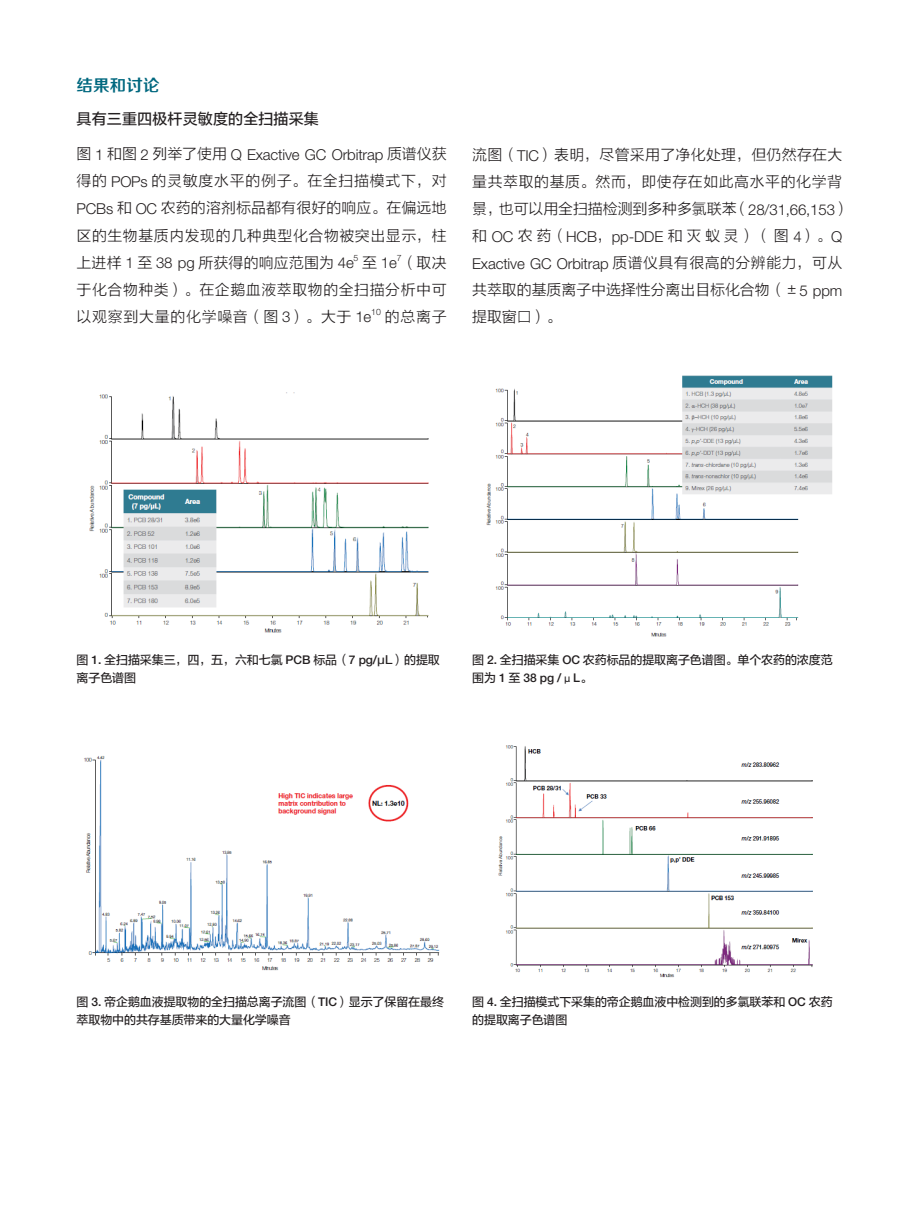
<style>
.page{position:relative;width:919px;height:1217px;background:#fff}
.page>*{position:absolute;margin:0;border:0;box-sizing:border-box;transform-origin:0 0}
.t1{font:16.5px "FZZZHONGJW GB1 0";letter-spacing:.01em;color:#00687f}
.t2{font:15px/27px "FZLTXHK";letter-spacing:.03em;color:#231f20}
.t3{font:300 15px "Helvetica Neue LT Pro";letter-spacing:-.01em;color:#231f20}
.t4{font:15px/27px "FZLTXHK";letter-spacing:-.01em;color:#231f20}
.t5{font:15px "FZLTZHUNHK GBK1 0";letter-spacing:.01em;color:#231f20}
.t6{font:12px/18px "FZLTZHUNHK GBK1 0";letter-spacing:-.01em;color:#231f20}
.t7{font:500 12px "Helvetica Neue LT Std";color:#231f20}
.t8{font:300 8.7px "Helvetica Neue LT Pro";color:#231f20}
.s1{font-family:"FZLTXHK";font-weight:400}
.s2{font-family:"Helvetica Neue LT Pro";font-weight:300}
.s3{font-family:"Helvetica Neue LT Std";font-weight:500}
.s4{font-family:"Helvetica Ext"}
.s5{font-family:"FZLTZHUNHK GBK1 0";font-weight:400}
</style>
<div class="page">
<img style="left:486px;top:375px;width:347px;height:262px">
<img style="left:89px;top:392px;width:340px;height:241px">
<img style="left:83px;top:756px;width:357px;height:215px">
<img style="left:498px;top:745px;width:315px;height:233px">
<p class="t1" style="left:77px;top:76px;width:85px">结果和讨论</p>
<p class="t5" style="left:77px;top:110px;width:244px">具有三重四极杆灵敏度的全扫描采集</p>
<p class="t3" style="left:77px;top:146px;width:371px"><span class="s1">图</span> 1 <span class="s1">和图</span> 2 <span class="s1">列举了使用</span> Q Exactive GC Orbitrap <span class="s1">质谱仪获</span></p>
<p class="t2" style="left:77px;top:168px;width:371px;text-align:justify">得的 <span class="s2">POPs</span> 的灵敏度水平的例子。在全扫描模式下，对<span class="s2">PCBs</span> 和 <span class="s2">OC</span> 农药的溶剂标品都有很好的响应。在偏远地区的生物基质内发现的几种典型化合物被突出显示，柱上进样 <span class="s2">1</span> 至 <span class="s2">38 pg</span> 所获得的响应范围为 <span class="s2">4e</span></p>
<p class="t8" style="left:397px;top:252px;width:6px">7</p>
<p class="t2" style="left:77px;top:276px;width:371px">于化合物种类）。在企鹅血液萃取物的全扫描分析中可以观察到大量的化学噪音（图 <span class="s2">3</span>）。大于 <span class="s2">1e</span></p>
<p class="t8" style="left:353px;top:252px;width:6px">5</p>
<p class="t2" style="left:362px;top:249px;width:86px">至 <span class="s2">1e</span> （取决</p>
<p class="t8" style="left:371px;top:306px;width:11px">10</p>
<p class="t2" style="left:385px;top:303px;width:63px">的总离子</p>
<p class="t2" style="left:472px;top:142px;width:379px">流图（<span class="s2">TIC</span>）表明，尽管采用了净化处理，但仍然存在大量共萃取的基质。然而，即使存在如此高水平的化学背景，也可以用全扫描检测到多种多氯联苯（<span class="s2">28/31,66,153</span>）和 <span class="s2">OC</span> 农药（<span class="s2">HCB</span>，<span class="s2">pp-DDE</span> 和灭蚁灵）（图 <span class="s2">4</span>）。<span class="s2">Q</span></p>
<p class="t3" style="left:472px;top:254px;width:371px">Exactive GC Orbitrap <span class="s1">质谱仪具有很高的分辨能力，可从</span></p>
<p class="t4" style="left:472px;top:277px;width:371px">共萃取的基质离子中选择性分离出目标化合物（±<span class="s2">5 ppm</span>提取窗口）。</p>
<p class="t6" style="left:77px;top:650px;width:365px">图 <span class="s3">1.</span> 全扫描采集三，四，五，六和七氯 <span class="s3">PCB</span> 标品（<span class="s3">7 pg/</span><span class="s4">μL</span>）的提取离子色谱图</p>
<p class="t6" style="left:472px;top:650px;width:362px">图 <span class="s3">2.</span> 全扫描采集 <span class="s3">OC</span> 农药标品的提取离子色谱图。单个农药的浓度范</p>
<p class="t7" style="left:472px;top:670px;width:121px"><span class="s5">围为</span> 1 <span class="s5">至</span> 38 pg /<span class="s5">μ</span>L<span class="s5">。</span></p>
<p class="t6" style="left:77px;top:992px;width:369px">图 <span class="s3">3.</span> 帝企鹅血液提取物的全扫描总离子流图（<span class="s3">TIC</span>）显示了保留在最终萃取物中的共存基质带来的大量化学噪音</p>
<p class="t6" style="left:472px;top:992px;width:362px">图 <span class="s3">4.</span> 全扫描模式下采集的帝企鹅血液中检测到的多氯联苯和 <span class="s3">OC</span> 农药的提取离子色谱图</p>
</div>
